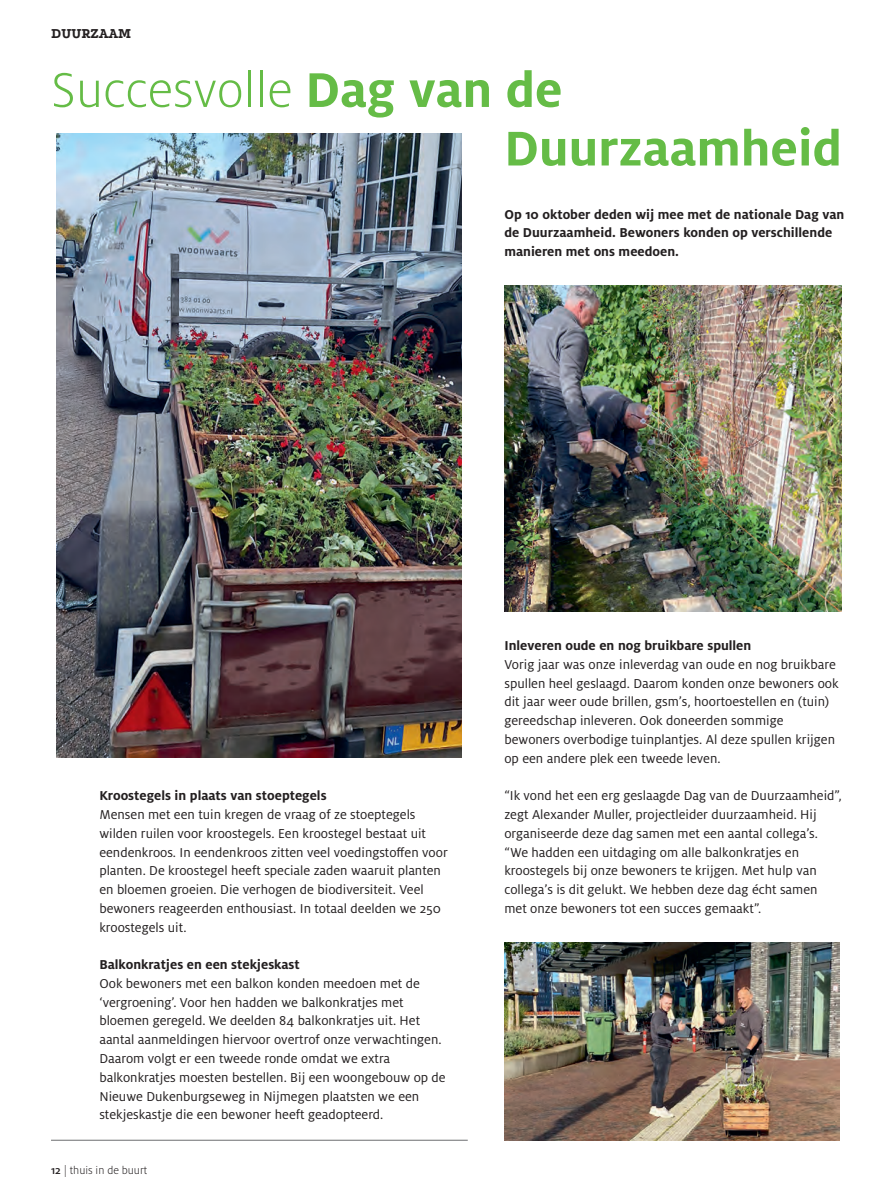
<style>
.page{position:relative;width:893px;height:1200px;background:#fff}
.page>*{position:absolute;margin:0;border:0;box-sizing:border-box;transform-origin:0 0}
.subkop_48{font:300 54px "Milo OT";color:#65bc46}
.subkop_48-2{font:700 54px "Milo OT";color:#65bc46}
.rubrieksaanduiding{font:700 15px "Podkova";color:#231f20}
.pt_9_5_12_5{font:14.25px/18.8px "Milo OT";color:#231f20}
.pt_9_5_12_5-2{font:700 14.25px/18.8px "Milo OT";color:#231f20}
.t1{font:300 12px "Milo OT";color:#231f20}
.s1{font-weight:700}
.s2{font-weight:500}
</style>
<div class="page">
<hr style="left:51px;top:1139px;width:417px;height:1px;background:#6c6d70">
<img style="left:57px;top:133px;width:405px;height:624px">
<img style="left:504px;top:285px;width:338px;height:326px">
<img style="left:504px;top:942px;width:335px;height:198px">
<p class="rubrieksaanduiding" style="left:51px;top:26px;width:82px">DUURZAAM</p>
<p class="subkop_48" style="left:51px;top:61px;width:513px">Succesvolle <span class="s1">Dag van de</span></p>
<p class="subkop_48-2" style="left:504px;top:118px;width:339px">Duurzaamheid</p>
<p class="pt_9_5_12_5-2" style="left:504px;top:205px;width:341px">Op 10 oktober deden wij mee met de nationale Dag van de Duurzaamheid. Bewoners konden op verschillende manieren met ons meedoen.</p>
<p class="pt_9_5_12_5-2" style="left:99px;top:786px;width:229px">Kroostegels in plaats van stoeptegels</p>
<p class="pt_9_5_12_5" style="left:99px;top:805px;width:350px">Mensen met een tuin kregen de vraag of ze stoeptegels wilden ruilen voor kroostegels. Een kroostegel bestaat uit eendenkroos. In eendenkroos zitten veel voedingstoffen voor planten. De kroostegel heeft speciale zaden waaruit planten en bloemen groeien. Die verhogen de biodiversiteit. Veel bewoners reageerden enthousiast. In totaal deelden we 250 kroostegels uit.</p>
<p class="pt_9_5_12_5-2" style="left:99px;top:955px;width:202px">Balkonkratjes en een stekjeskast</p>
<p class="pt_9_5_12_5" style="left:99px;top:973px;width:348px">Ook bewoners met een balkon konden meedoen met de ‘vergroening’. Voor hen hadden we balkonkratjes met bloemen geregeld. We deelden 84 balkonkratjes uit. Het aantal aanmeldingen hiervoor overtrof onze verwachtingen.<br>Daarom volgt er een tweede ronde omdat we extra balkonkratjes moesten bestellen. Bij een woongebouw op de Nieuwe Dukenburgseweg in Nijmegen plaatsten we een stekjeskastje die een bewoner heeft geadopteerd.</p>
<p class="t1" style="left:51px;top:1163px;width:98px"><span class="s2">12</span> | thuis in de buurt</p>
<p class="pt_9_5_12_5-2" style="left:504px;top:636px;width:248px">Inleveren oude en nog bruikbare spullen</p>
<p class="pt_9_5_12_5" style="left:504px;top:655px;width:336px">Vorig jaar was onze inleverdag van oude en nog bruikbare spullen heel geslaagd. Daarom konden onze bewoners ook dit jaar weer oude brillen, gsm’s, hoortoestellen en (tuin) gereedschap inleveren. Ook doneerden sommige bewoners overbodige tuinplantjes. Al deze spullen krijgen op een andere plek een tweede leven.</p>
<p class="pt_9_5_12_5" style="left:504px;top:786px;width:339px">“Ik vond het een erg geslaagde Dag van de Duurzaamheid”, zegt Alexander Muller, projectleider duurzaamheid. Hij organiseerde deze dag samen met een aantal collega’s. “We hadden een uitdaging om alle balkonkratjes en kroostegels bij onze bewoners te krijgen. Met hulp van collega’s is dit gelukt. We hebben deze dag écht samen met onze bewoners tot een succes gemaakt”.</p>
</div>
